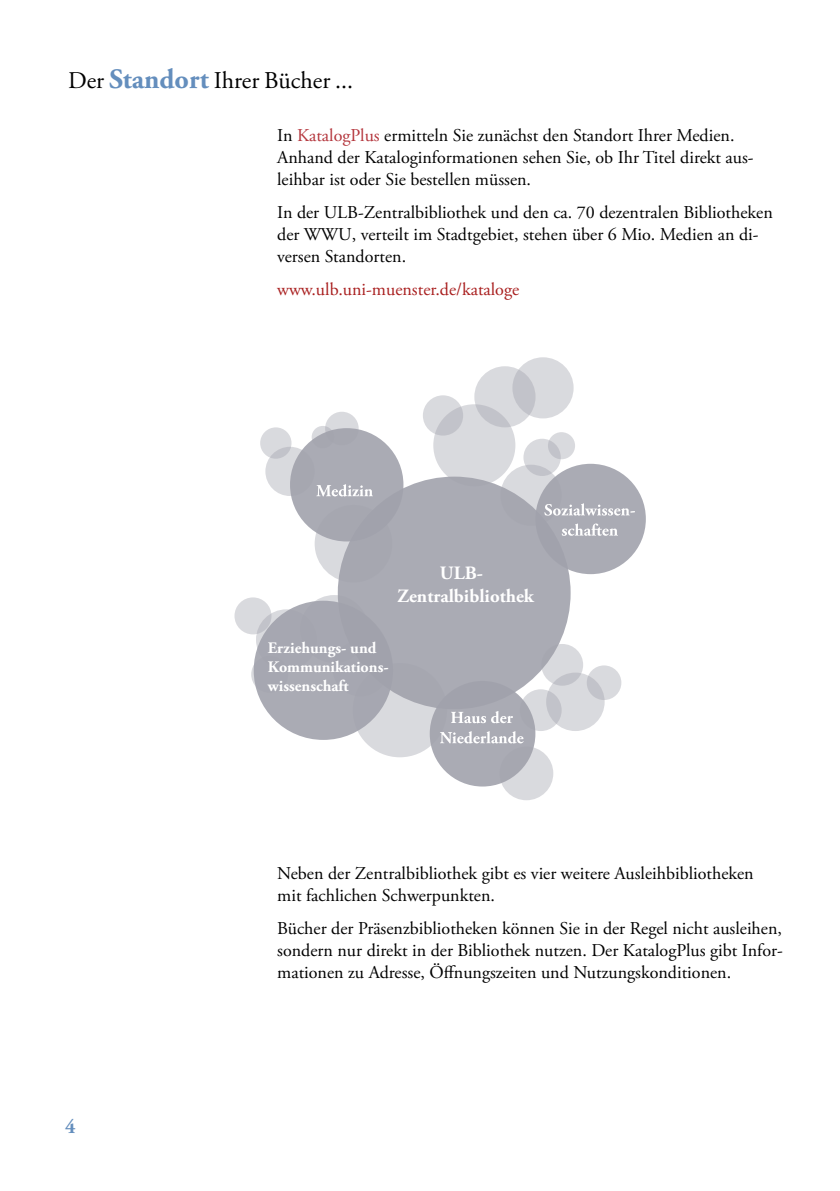
<style>
.page{position:relative;width:840px;height:1191px;background:#fff}
.page>*{position:absolute;margin:0;border:0;box-sizing:border-box;transform-origin:0 0}
.t1{font:24px "Adobe Garamond Pro";color:#000}
.t2{font:700 20px "Adobe Garamond Pro";color:#648ebd}
.t3{font:700 18.8px/22.6px "Adobe Garamond Pro";color:#fff;text-align:center}
.t4{font:18px/22px "Adobe Garamond Pro";color:#000}
.t5{font:18px "Adobe Garamond Pro";color:#a91f1f}
.t6{font:700 16px/19.2px "Adobe Garamond Pro";color:#fff}
.s1{font-weight:700;font-size:28px;color:#648ebd}
.s2{color:#b4363d}
</style>
<div class="page">
<div style="left:337px;top:476px;width:233px;height:233px;background:#aaabb4;border-radius:50%"></div>
<div style="left:290px;top:428px;width:113px;height:113px;background:#aaabb4;border-radius:50%"></div>
<div style="left:429px;top:681px;width:106px;height:105px;background:#aaabb4;border-radius:50%"></div>
<div style="left:535px;top:464px;width:110px;height:110px;background:#aaabb4;border-radius:50%"></div>
<svg style="left:352px;top:663px;width:95px;height:94px;fill:#d9dade"></svg>
<svg style="left:300px;top:595px;width:68px;height:68px"></svg>
<svg style="left:256px;top:609px;width:61px;height:61px"></svg>
<svg style="left:234px;top:597px;width:37px;height:37px"></svg>
<svg style="left:251px;top:656px;width:37px;height:37px"></svg>
<svg style="left:499px;top:746px;width:54px;height:54px;fill:#d9dade"></svg>
<svg style="left:519px;top:689px;width:42px;height:42px"></svg>
<div style="left:546px;top:672px;width:58px;height:59px;background:linear-gradient(to right,#cccdd3,#dedfe2);border-radius:50%"></div>
<svg style="left:541px;top:644px;width:42px;height:41px"></svg>
<svg style="left:586px;top:665px;width:35px;height:35px"></svg>
<svg style="left:314px;top:505px;width:78px;height:77px"></svg>
<svg style="left:433px;top:404px;width:82px;height:82px;background:#d6d7db"></svg>
<svg style="left:500px;top:465px;width:61px;height:61px"></svg>
<svg style="left:523px;top:439px;width:37px;height:37px"></svg>
<svg style="left:547px;top:432px;width:27px;height:27px"></svg>
<svg style="left:422px;top:395px;width:41px;height:40px"></svg>
<svg style="left:474px;top:366px;width:61px;height:61px;background:#d5d6da"></svg>
<div style="left:512px;top:357px;width:61px;height:61px;background:linear-gradient(to right,#c6c7cd,#e0e1e4);border-radius:50%"></div>
<svg style="left:265px;top:447px;width:49px;height:49px;fill:#d9dade"></svg>
<svg style="left:260px;top:427px;width:31px;height:32px"></svg>
<svg style="left:325px;top:412px;width:33px;height:33px"></svg>
<svg style="left:311px;top:426px;width:23px;height:22px"></svg>
<svg style="left:561px;top:523px;width:56px;height:13px"></svg>
<svg style="left:544px;top:503px;width:90px;height:12px"></svg>
<svg style="left:316px;top:484px;width:57px;height:12px"></svg>
<svg style="left:439px;top:731px;width:84px;height:12px"></svg>
<svg style="left:451px;top:711px;width:61px;height:12px"></svg>
<div style="left:253px;top:600px;width:140px;height:140px;background:#a1a2ac;border-radius:50%"></div>
<h1 class="t1" style="left:68px;top:66px;width:286px">Der <span class="s1">Standort</span> Ihrer Bücher ...</h1>
<p class="t4" style="left:277px;top:125px;width:478px">In <span class="s2">KatalogPlus</span> ermitteln Sie zunächst den Standort Ihrer Medien.<br>Anhand der Kataloginformationen sehen Sie, ob Ihr Titel direkt aus&shy;leihbar ist oder Sie bestellen müssen.</p>
<p class="t4" style="left:277px;top:202px;width:497px">In der ULB-Zentralbibliothek und den ca. 70 dezentralen Bibliotheken der WWU, verteilt im Stadtgebiet, stehen über 6 Mio. Medien an di&shy;versen Standorten.</p>
<p class="t5" style="left:277px;top:279px;width:243px">www.ulb.uni-muenster.de/kataloge</p>
<p class="t3" style="left:397px;top:562px;width:138px">ULB-<br>Zentralbibliothek</p>
<p class="t6" style="left:268px;top:638px;width:122px">Erziehungs- und<br>Kommunikations&shy;wissenschaft</p>
<p class="t2" style="left:65px;top:1115px;width:12px">4</p>
<p class="t4" style="left:277px;top:862px;width:478px">Neben der Zentralbibliothek gibt es vier weitere Ausleihbibliotheken mit fachlichen Schwerpunkten.</p>
<p class="t4" style="left:277px;top:918px;width:507px;text-align:justify">Bücher der Präsenzbibliotheken können Sie in der Regel nicht ausleihen, sondern nur direkt in der Bibliothek nutzen. Der KatalogPlus gibt Infor&shy;mationen zu Adresse, Öffnungszeiten und Nutzungskonditionen.</p>
</div>
